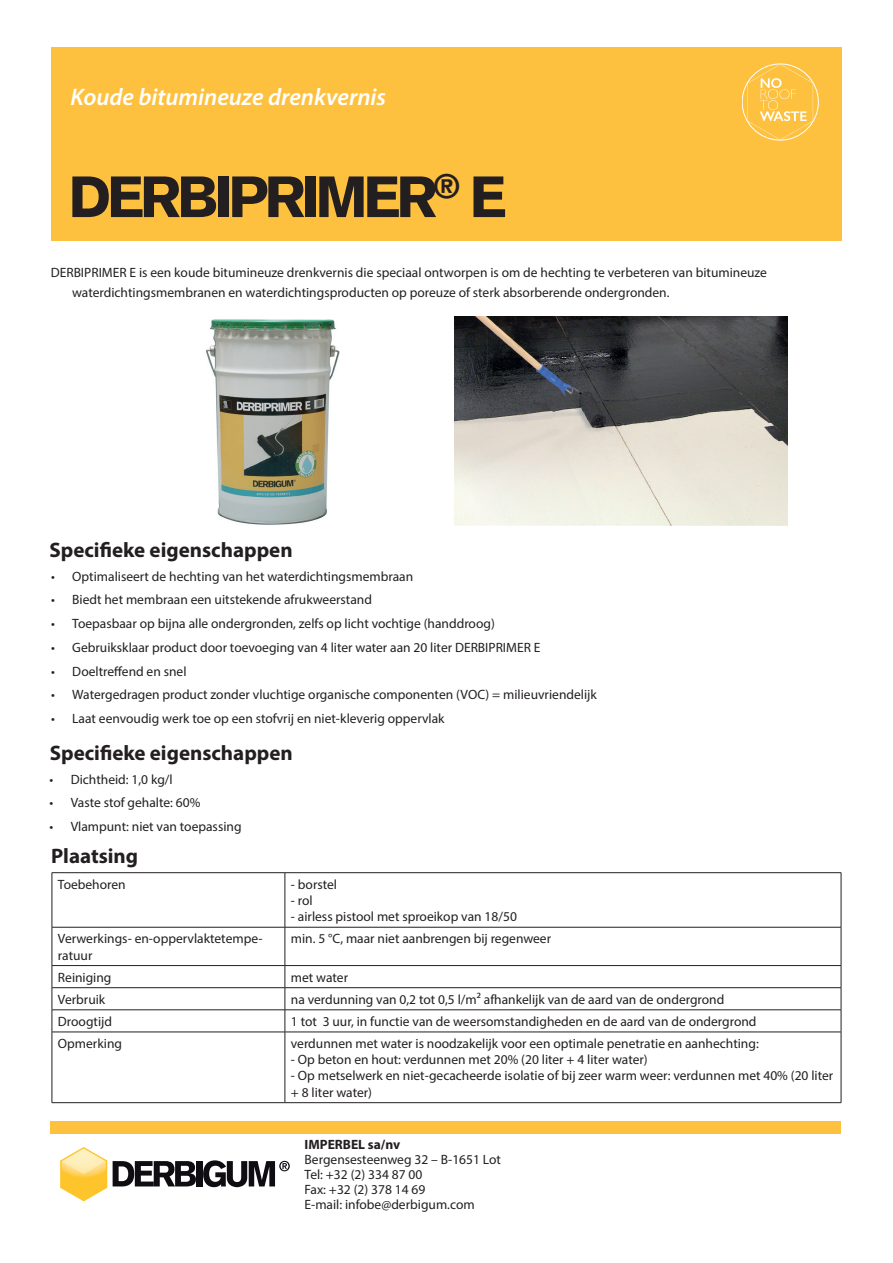
<style>
.page{position:relative;width:893px;height:1263px;background:#fff}
.page>*{position:absolute;margin:0;border:0;box-sizing:border-box;transform-origin:0 0}
.t1{font:900 57px "Akzidenz Grotesk";letter-spacing:-.07em;color:#231f20}
.t2{font:italic 600 24px "Myriad Pro";color:#fff}
.t3{font:700 21px "Myriad Pro";color:#231f20}
.t4{font:13.5px/15px "Myriad Pro";color:#231f20}
.t5{font:700 13.5px "Myriad Pro";color:#231f20}
</style>
<div class="page">
<div style="left:51px;top:47px;width:791px;height:193px;background:#fec13f"></div>
<img style="left:206px;top:319px;width:134px;height:206px">
<img style="left:454px;top:317px;width:334px;height:208px">
<svg style="left:60px;top:1147px;width:47px;height:54px"></svg>
<svg style="left:113px;top:1161px;width:83px;height:25px"></svg>
<div style="left:197px;top:1161px;width:6px;height:25px;background:#0f0c12"></div>
<svg style="left:203px;top:1160px;width:87px;height:27px"></svg>
<div style="left:51px;top:1122px;width:790px;height:12px;background:#fec13f"></div>
<svg style="left:747px;top:64px;width:66px;height:76px"></svg>
<hr style="left:52px;top:872px;width:233px;height:1px;background:#231f20">
<hr style="left:52px;top:873px;width:1px;height:54px;background:#231f20">
<hr style="left:285px;top:872px;width:556px;height:1px;background:#231f20">
<hr style="left:285px;top:873px;width:1px;height:54px;background:#231f20">
<hr style="left:841px;top:873px;width:1px;height:54px;background:#231f20">
<hr style="left:52px;top:927px;width:233px;height:1px;background:#231f20">
<hr style="left:52px;top:927px;width:1px;height:38px;background:#231f20">
<hr style="left:285px;top:927px;width:556px;height:1px;background:#231f20">
<hr style="left:285px;top:927px;width:1px;height:38px;background:#231f20">
<hr style="left:841px;top:927px;width:1px;height:38px;background:#231f20">
<hr style="left:52px;top:965px;width:233px;height:1px;background:#231f20">
<hr style="left:285px;top:965px;width:556px;height:1px;background:#231f20">
<hr style="left:52px;top:987px;width:233px;height:1px;background:#231f20">
<hr style="left:285px;top:987px;width:556px;height:1px;background:#231f20">
<hr style="left:52px;top:1009px;width:233px;height:1px;background:#231f20">
<svg style="left:52px;top:966px;width:1px;height:66px"></svg>
<hr style="left:285px;top:1009px;width:556px;height:1px;background:#231f20">
<svg style="left:285px;top:966px;width:1px;height:66px"></svg>
<svg style="left:841px;top:966px;width:1px;height:66px"></svg>
<hr style="left:52px;top:1032px;width:233px;height:1px;background:#231f20">
<hr style="left:52px;top:1032px;width:1px;height:70px;background:#231f20">
<hr style="left:285px;top:1032px;width:556px;height:1px;background:#231f20">
<hr style="left:285px;top:1032px;width:1px;height:70px;background:#231f20">
<hr style="left:841px;top:1032px;width:1px;height:70px;background:#231f20">
<hr style="left:52px;top:1102px;width:233px;height:1px;background:#231f20">
<hr style="left:285px;top:1102px;width:556px;height:1px;background:#231f20">
<h2 class="t2" style="left:70px;top:81px;width:317px">Koude bitumineuze drenkvernis</h2>
<h1 class="t1" style="left:69px;top:163px;width:439px">DERBIPRIMER<sup>®</sup> E</h1>
<p class="t4" style="left:72px;top:263px;width:696px;line-height:19.5px;text-indent:-21px">DERBIPRIMER E is een koude bitumineuze drenkvernis die speciaal ontworpen is om de hechting te verbeteren van bitumineuze waterdichtingsmembranen en waterdichtingsproducten op poreuze of sterk absorberende ondergronden.</p>
<h3 class="t3" style="left:49px;top:536px;width:245px">Specifieke eigenschappen</h3>
<p class="t4" style="left:51px;top:568px;width:364px">• Optimaliseert de hechting van het waterdichtingsmembraan</p>
<p class="t4" style="left:51px;top:592px;width:322px">• Biedt het membraan een uitstekende afrukweerstand</p>
<p class="t4" style="left:51px;top:616px;width:445px">• Toepasbaar op bijna alle ondergronden, zelfs op licht vochtige (handdroog)</p>
<p class="t4" style="left:51px;top:639px;width:491px">• Gebruiksklaar product door toevoeging van 4 liter water aan 20 liter DERBIPRIMER E</p>
<p class="t4" style="left:51px;top:663px;width:137px">• Doeltreffend en snel</p>
<p class="t4" style="left:51px;top:687px;width:547px">• Watergedragen product zonder vluchtige organische componenten (VOC) = milieuvriendelijk</p>
<p class="t4" style="left:51px;top:711px;width:395px">• Laat eenvoudig werk toe op een stofvrij en niet-kleverig oppervlak</p>
<h3 class="t3" style="left:50px;top:739px;width:245px">Specifieke eigenschappen</h3>
<p class="t4" style="left:49px;top:771px;width:125px">• Dichtheid: 1,0 kg/l</p>
<p class="t4" style="left:49px;top:795px;width:153px">• Vaste stof gehalte: 60%</p>
<p class="t4" style="left:49px;top:819px;width:194px">• Vlampunt: niet van toepassing</p>
<h3 class="t3" style="left:51px;top:842px;width:89px">Plaatsing</h3>
<p class="t4" style="left:58px;top:876px;width:69px">Toebehoren</p>
<p class="t4" style="left:291px;top:876px;width:48px">- borstel</p>
<p class="t4" style="left:291px;top:893px;width:23px">- rol</p>
<p class="t4" style="left:291px;top:909px;width:228px">- airless pistool met sproeikop van 18/50</p>
<p class="t4" style="left:58px;top:930px;width:206px;line-height:16.2px">Verwerkings- en-oppervlaktetempe&shy;ratuur</p>
<p class="t4" style="left:291px;top:931px;width:262px">min. 5 °C, maar niet aanbrengen bij regenweer</p>
<p class="t4" style="left:58px;top:969px;width:55px">Reiniging</p>
<p class="t4" style="left:291px;top:969px;width:59px">met water</p>
<p class="t4" style="left:58px;top:991px;width:49px">Verbruik</p>
<p class="t4" style="left:291px;top:991px;width:435px">na verdunning van 0,2 tot 0,5 l/m² afhankelijk van de aard van de ondergrond</p>
<p class="t4" style="left:58px;top:1014px;width:56px">Droogtijd</p>
<p class="t4" style="left:291px;top:1014px;width:467px">1 tot 3 uur, in functie van de weersomstandigheden en de aard van de ondergrond</p>
<p class="t4" style="left:58px;top:1036px;width:66px">Opmerking</p>
<p class="t4" style="left:291px;top:1036px;width:469px">verdunnen met water is noodzakelijk voor een optimale penetratie en aanhechting:</p>
<p class="t4" style="left:291px;top:1052px;width:358px">- Op beton en hout: verdunnen met 20% (20 liter + 4 liter water)</p>
<p class="t4" style="left:291px;top:1068px;width:544px;line-height:16.2px">- Op metselwerk en niet-gecacheerde isolatie of bij zeer warm weer: verdunnen met 40% (20 liter + 8 liter water)</p>
<p class="t5" style="left:305px;top:1136px;width:97px">IMPERBEL sa/nv</p>
<p class="t4" style="left:305px;top:1152px;width:198px">Bergensesteenweg 32 – B-1651 Lot<br>Tel: +32 (2) 334 87 00<br>Fax: +32 (2) 378 14 69<br>E-mail: infobe@derbigum.com</p>
</div>
